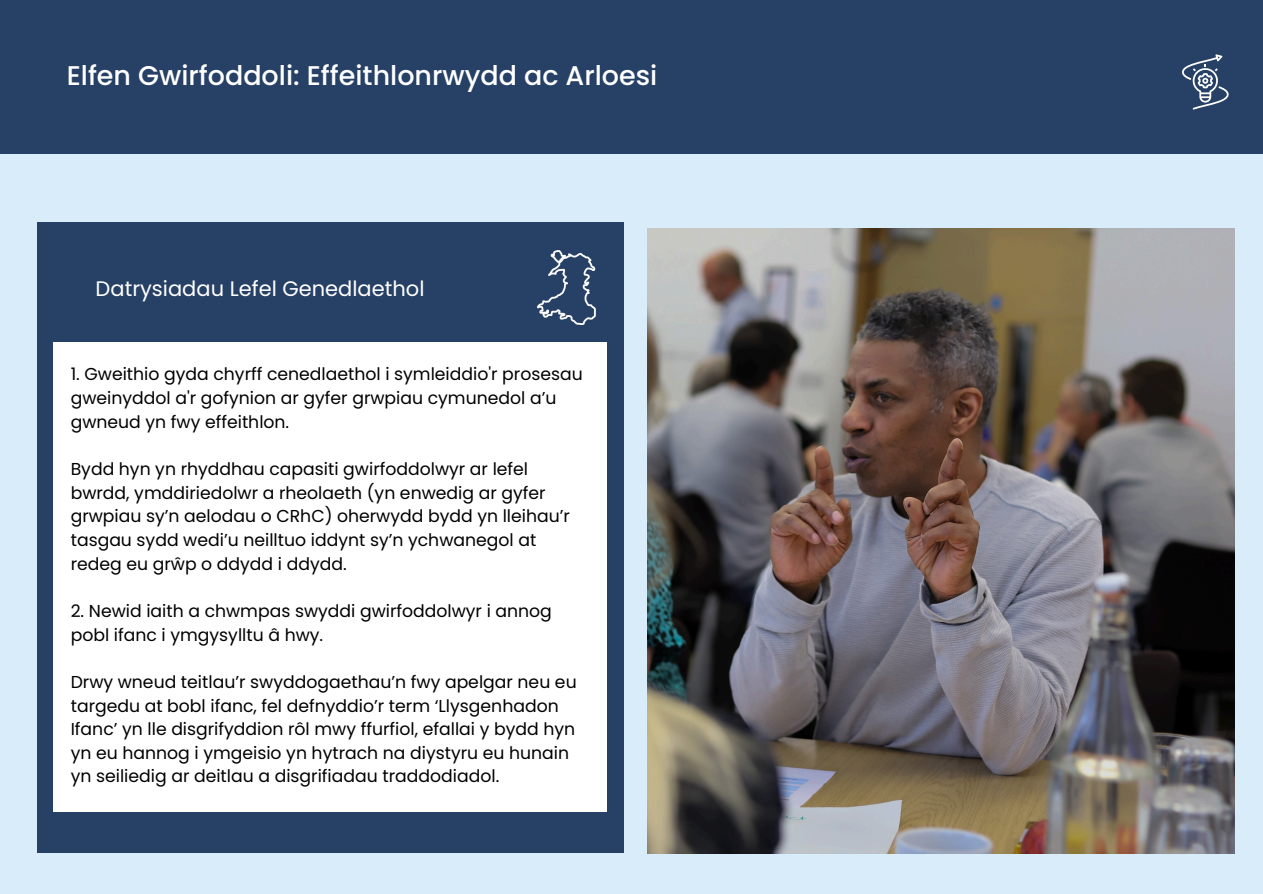
<style>
.page{position:relative;width:1263px;height:894px;background:#fff}
.page>*{position:absolute;margin:0;border:0;box-sizing:border-box;transform-origin:0 0}
.t1{font:500 27px "Poppins";color:#fff}
.t2{font:21px "Poppins";color:#fff}
.t3{font:17.25px/23.7px "Poppins";color:#000}
</style>
<div class="page">
<div style="left:0;top:0;width:1263px;height:893px;background:#d9ecf9"></div>
<div style="left:0;top:0;width:1263px;height:154px;background:#264066"></div>
<div style="left:37px;top:222px;width:586px;height:630px;background:#264066"></div>
<img style="left:647px;top:228px;width:587px;height:625px">
<img style="left:537px;top:251px;width:59px;height:73px">
<svg style="left:1182px;top:54px;width:46px;height:55px"></svg>
<div style="left:54px;top:342px;width:552px;height:469px;background:#fff"></div>
<p class="t1" style="left:67px;top:57px;width:592px">Elfen Gwirfoddoli: Effeithlonrwydd ac Arloesi</p>
<h2 class="t2" style="left:96px;top:274px;width:330px">Datrysiadau Lefel Genedlaethol</h2>
<p class="t3" style="left:71px;top:362px;width:514px">1. Gweithio gyda chyrff cenedlaethol i symleiddio'r prosesau gweinyddol a'r gofynion ar gyfer grwpiau cymunedol a’u gwneud yn fwy effeithlon.</p>
<p class="t3" style="left:71px;top:457px;width:501px">Bydd hyn yn rhyddhau capasiti gwirfoddolwyr ar lefel bwrdd, ymddiriedolwr a rheolaeth (yn enwedig ar gyfer grwpiau sy’n aelodau o CRhC) oherwydd bydd yn lleihau’r tasgau sydd wedi’u neilltuo iddynt sy’n ychwanegol at redeg eu grŵp o ddydd i ddydd.</p>
<p class="t3" style="left:71px;top:599px;width:483px">2. Newid iaith a chwmpas swyddi gwirfoddolwyr i annog pobl ifanc i ymgysylltu â hwy.</p>
<p class="t3" style="left:71px;top:669px;width:507px">Drwy wneud teitlau’r swyddogaethau’n fwy apelgar neu eu targedu at bobl ifanc, fel defnyddio’r term ‘Llysgenhadon Ifanc’ yn lle disgrifyddion rôl mwy ffurfiol, efallai y bydd hyn yn eu hannog i ymgeisio yn hytrach na diystyru eu hunain yn seiliedig ar deitlau a disgrifiadau traddodiadol.</p>
</div>
